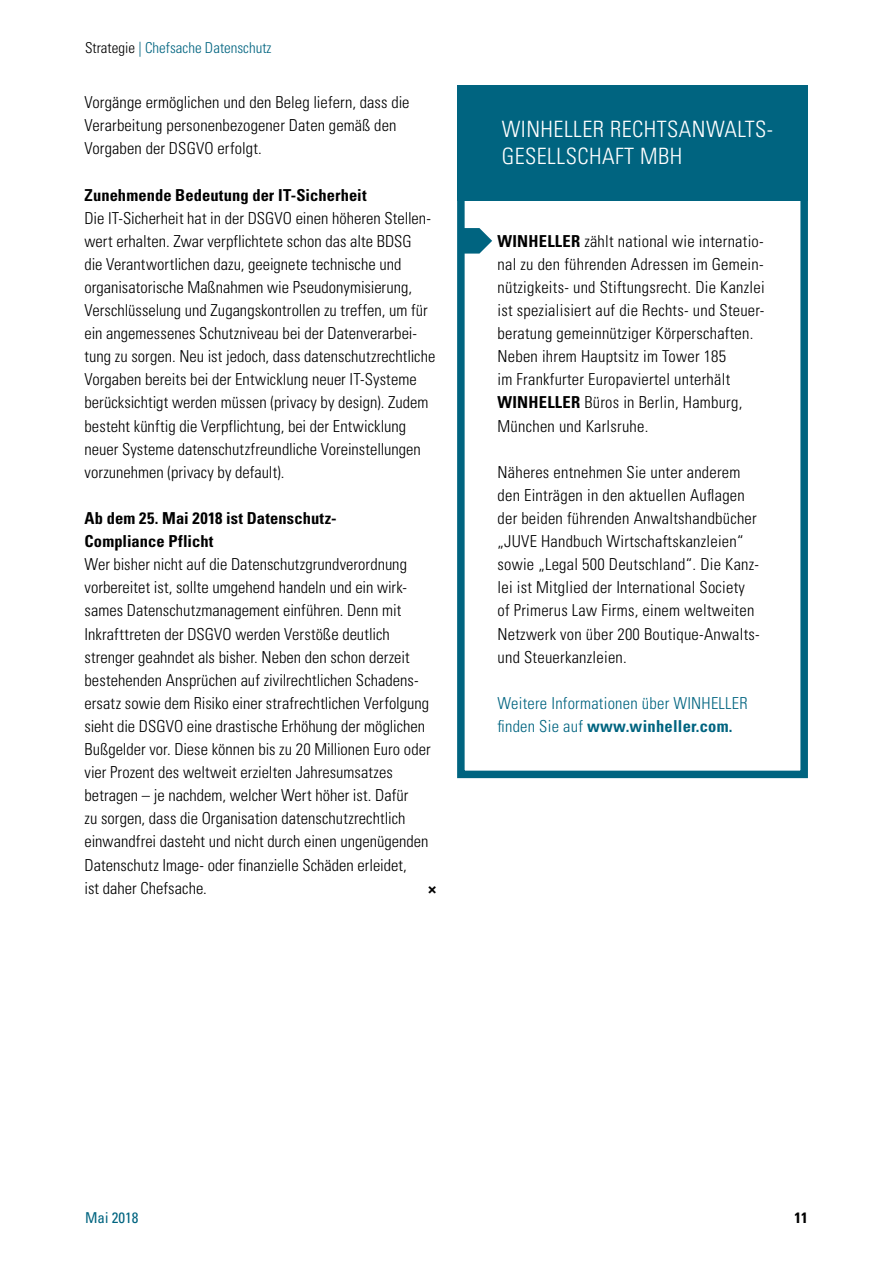
<style>
.page{position:relative;width:893px;height:1263px;background:#fff}
.page>*{position:absolute;margin:0;border:0;box-sizing:border-box;transform-origin:0 0}
.t1{font:300 condensed 22.5px/27px "Univers LT Std";letter-spacing:.02em;color:#fff}
.t2{font:300 condensed 16.5px/23.1px "Univers LT Std";letter-spacing:.005em;color:#000}
.t3{font:700 condensed 16.5px/23.1px "Univers LT Std";letter-spacing:.005em;color:#000}
.t4{font:300 condensed 16.5px/23.1px "Univers LT Std";letter-spacing:.015em;color:#006480}
.t5{font:300 condensed 15px "Univers LT Std";color:#006480}
.t6{font:condensed 15px "Univers LT Std";color:#006480}
.t7{font:700 condensed 15px "Univers LT Std";color:#000}
.s1{color:#000}
.s2{font-weight:700}
</style>
<div class="page">
<div style="left:457px;top:85px;width:351px;height:693px;border:8px solid #006480"></div>
<div style="left:457px;top:85px;width:351px;height:116px;background:#006480"></div>
<svg style="left:458px;top:228px;width:34px;height:26px"></svg>
<p class="t5" style="left:85px;top:39px;width:188px"><span class="s1">Strategie</span> | Chefsache Datenschutz</p>
<p class="t2" style="left:85px;top:91px;width:327px">Vorgänge ermöglichen und den Beleg liefern, dass die<br>Verarbeitung personenbezogener Daten gemäß den<br>Vorgaben der DSGVO erfolgt.</p>
<p class="t3" style="left:85px;top:183px;width:284px">Zunehmende Bedeutung der IT-Sicherheit</p>
<p class="t2" style="left:85px;top:206px;width:352px">Die IT-Sicherheit hat in der DSGVO einen höheren Stellen&shy;wert erhalten. Zwar verpflichtete schon das alte BDSG<br>die Verantwortlichen dazu, geeignete technische und organisatorische Maßnahmen wie Pseudonymisierung, Verschlüsselung und Zugangskontrollen zu treffen, um für ein angemessenes Schutzniveau bei der Datenverarbei&shy;tung zu sorgen. Neu ist jedoch, dass datenschutzrechtliche Vorgaben bereits bei der Entwicklung neuer IT-Systeme berücksichtigt werden müssen (privacy by design). Zudem besteht künftig die Verpflichtung, bei der Entwicklung neuer Systeme datenschutzfreundliche Voreinstellungen vorzunehmen (privacy by default).</p>
<p class="t3" style="left:85px;top:506px;width:254px">Ab dem 25. Mai 2018 ist Datenschutz-<br>Compliance Pflicht</p>
<p class="t2" style="left:85px;top:553px;width:348px">Wer bisher nicht auf die Datenschutzgrundverordnung vorbereitet ist, sollte umgehend handeln und ein wirk&shy;sames Datenschutzmanagement einführen. Denn mit Inkrafttreten der DSGVO werden Verstöße deutlich strenger geahndet als bisher. Neben den schon derzeit bestehenden Ansprüchen auf zivilrechtlichen Schadens&shy;ersatz sowie dem Risiko einer strafrechtlichen Verfolgung sieht die DSGVO eine drastische Erhöhung der möglichen Bußgelder vor. Diese können bis zu 20 Millionen Euro oder vier Prozent des weltweit erzielten Jahresumsatzes betragen – je nachdem, welcher Wert höher ist. Dafür<br>zu sorgen, dass die Organisation datenschutzrechtlich einwandfrei dasteht und nicht durch einen ungenügenden Datenschutz Image- oder finanzielle Schäden erleidet,<br>ist daher Chefsache.</p>
<p class="t3" style="left:428px;top:876px;width:10px">×</p>
<h1 class="t1" style="left:502px;top:116px;width:273px">WINHELLER RECHTSANWALTS-<br>GESELLSCHAFT MBH</h1>
<p class="t2" style="left:497px;top:229px;width:269px"><span class="s2">WINHELLER</span> zählt national wie internatio&shy;nal zu den führenden Adressen im Gemein&shy;nützigkeits- und Stiftungsrecht. Die Kanzlei ist spezialisiert auf die Rechts- und Steuer&shy;beratung gemeinnütziger Körperschaften.<br>Neben ihrem Hauptsitz im Tower 185<br>im Frankfurter Europaviertel unterhält <span class="s2">WINHELLER</span> Büros in Berlin, Hamburg, München und Karlsruhe.</p>
<p class="t2" style="left:497px;top:460px;width:264px">Näheres entnehmen Sie unter anderem den Einträgen in den aktuellen Auflagen der beiden führenden Anwaltshandbücher „JUVE Handbuch Wirtschaftskanzleien“ sowie „Legal 500 Deutschland“. Die Kanz&shy;lei ist Mitglied der International Society of Primerus Law Firms, einem weltweiten Netzwerk von über 200 Boutique-Anwalts&shy;und Steuerkanzleien.</p>
<p class="t4" style="left:497px;top:691px;width:252px">Weitere Informationen über WINHELLER finden Sie auf <span class="s2">www.winheller.com.</span></p>
<p class="t6" style="left:85px;top:1208px;width:55px">Mai 2018</p>
<p class="t7" style="left:795px;top:1208px;width:15px">11</p>
</div>
